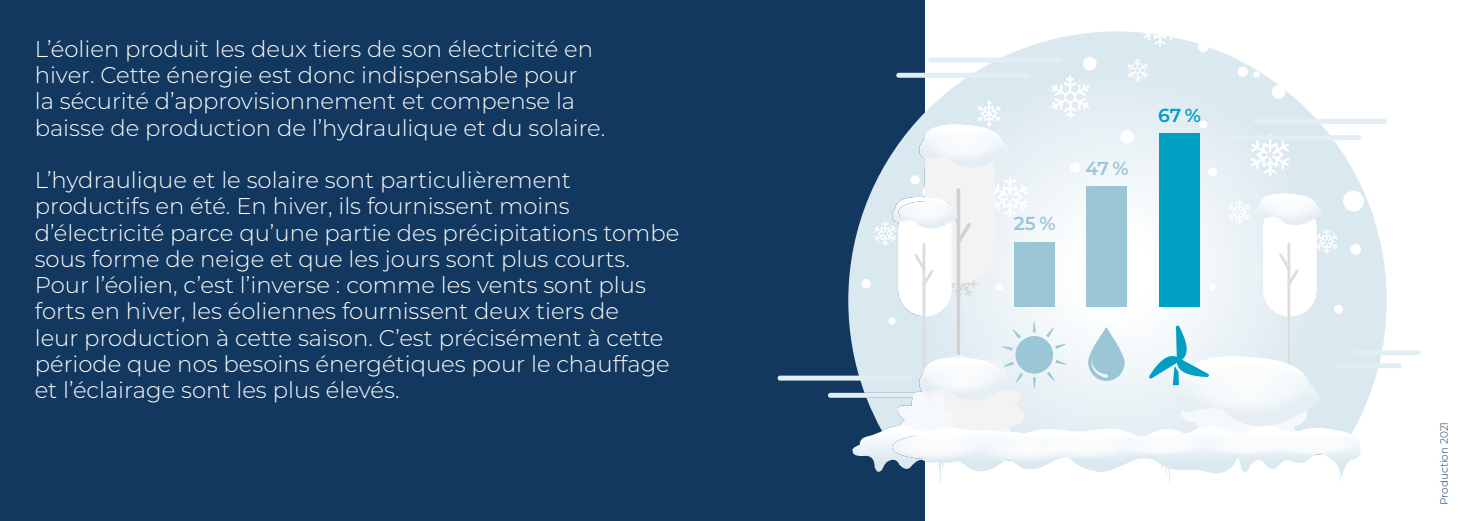
<style>
.page{position:relative;width:1469px;height:521px;background:#fff}
.page>*{position:absolute;margin:0;border:0;box-sizing:border-box;transform-origin:0 0}
.t1{font:300 22.75px/26.2px "Montserrat";color:#fff}
.t2{font:600 18.72px "Montserrat";color:#9bc6d5}
.t3{font:600 18.72px "Montserrat";color:#00a0c3}
.t4{font:300 10.5px "Montserrat";color:#12385f}
</style>
<div class="page">
<div style="left:0;top:0;width:924px;height:521px;background:#12385f"></div>
<svg style="left:848px;top:31px;width:538px;height:380px"></svg>
<svg style="left:1143px;top:32px;width:33px;height:15px"></svg>
<div style="left:1197px;top:41px;width:11px;height:11px;background:#fff;border-radius:50%"></div>
<div style="left:1082px;top:57px;width:14px;height:13px;background:#fff;border-radius:50%"></div>
<div style="left:928px;top:58px;width:134px;height:5px;background:#e1eef3;border-radius:2px"></div>
<div style="left:828px;top:393px;width:134px;height:5px;background:#e1eef3;border-radius:2px"></div>
<hr style="left:777px;top:376px;width:134px;height:4px;background:#e1eef3;border-radius:2px">
<div style="left:1333px;top:363px;width:68px;height:5px;background:#e1eef3;border-radius:2px"></div>
<div style="left:1352px;top:350px;width:68px;height:5px;background:#e1eef3;border-radius:2px"></div>
<div style="left:1253px;top:119px;width:134px;height:5px;background:#e1eef3;border-radius:2px"></div>
<svg style="left:850px;top:59px;width:513px;height:425px"></svg>
<div style="left:1158px;top:134px;width:41px;height:173px;background:#00a0c3"></div>
<p class="t1" style="left:35px;top:35px;width:572px">L’éolien produit les deux tiers de son électricité en hiver. Cette énergie est donc indispensable pour<br>la sécurité d’approvisionnement et compense la baisse de production de l’hydraulique et du solaire.</p>
<p class="t1" style="left:35px;top:166px;width:646px">L’hydraulique et le solaire sont particulièrement productifs en été. En hiver, ils fournissent moins d’électricité parce qu’une partie des précipitations tombe sous forme de neige et que les jours sont plus courts.<br>Pour l’éolien, c’est l’inverse : comme les vents sont plus forts en hiver, les éoliennes fournissent deux tiers de<br>leur production à cette saison. C’est précisément à cette période que nos besoins énergétiques pour le chauffage et l’éclairage sont les plus élevés.</p>
<p class="t2" style="left:1013px;top:210px;width:43px">25%</p>
<p class="t2" style="left:1085px;top:155px;width:45px">47%</p>
<p class="t3" style="left:1158px;top:102px;width:44px">67 %</p>
<p class="t4" style="left:1436px;top:505px;width:85px;rotate:-90deg">Production 2021</p>
</div>
